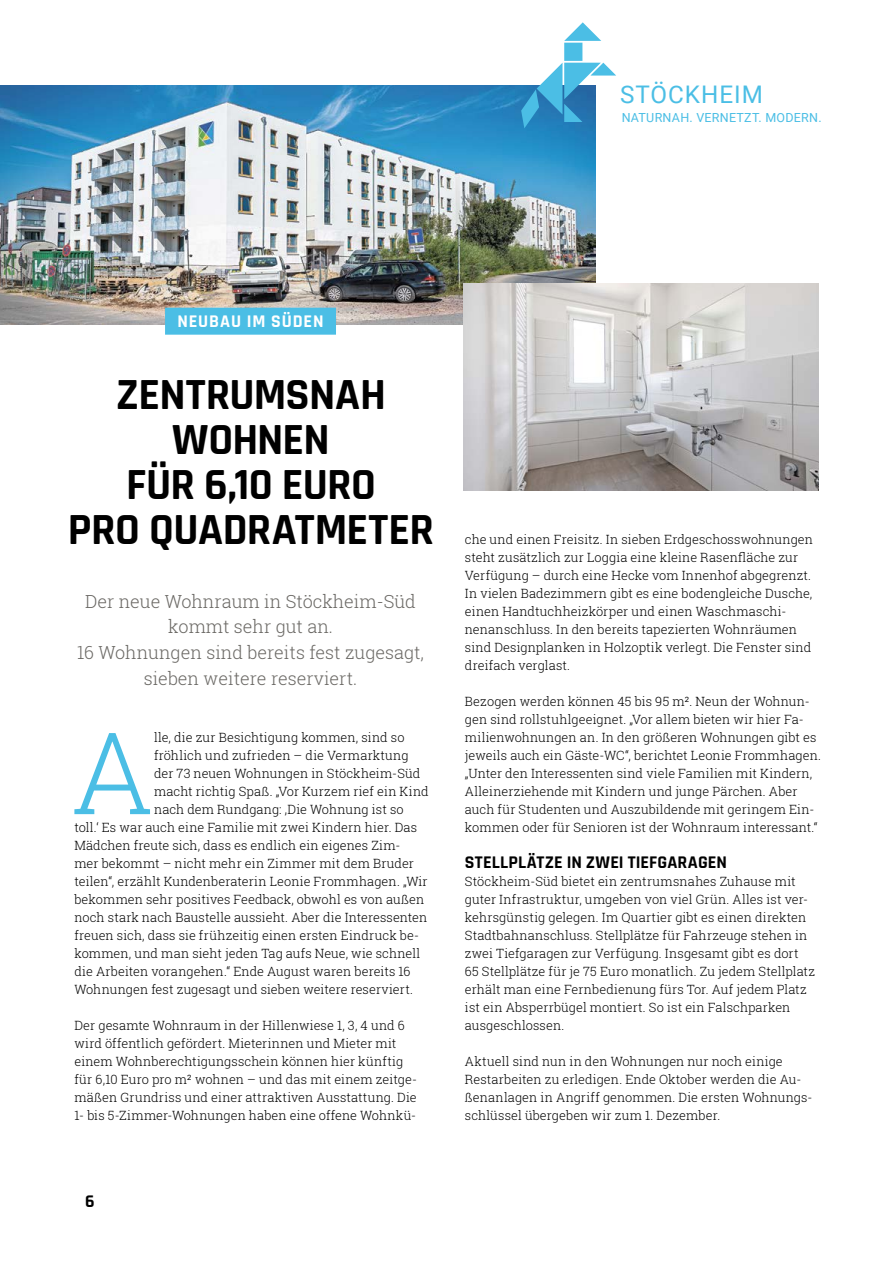
<style>
.page{position:relative;width:893px;height:1263px;background:#fff}
.page>*{position:absolute;margin:0;border:0;box-sizing:border-box;transform-origin:0 0}
.t1{font:300 114px "Roboto Slab";color:#4bbee5}
.t2{font:700 45px/45px "Rajdhani";letter-spacing:-.015em;color:#000;text-align:center}
.t3{font:24.3px "Roboto";letter-spacing:.04em;color:#4bbee5}
.t4{font:300 18px/25.5px "Roboto Slab";color:#6a6864;text-align:center}
.t5{font:700 18px "Rajdhani";letter-spacing:.01em;color:#000}
.t6{font:700 18px "Rajdhani";letter-spacing:.05em;color:#fff}
.t7{font:300 12.75px/18px "Roboto Slab";letter-spacing:.005em;color:#000}
.t8{font:12.45px "Roboto";letter-spacing:.02em;color:#4bbee5}
</style>
<div class="page">
<img style="left:0;top:85px;width:595px;height:239px">
<img style="left:463px;top:283px;width:356px;height:207px">
<div style="left:165px;top:308px;width:171px;height:27px;background:#4bbee5"></div>
<div style="left:564px;top:43px;width:18px;height:18px;background:#4bbee5"></div>
<svg style="left:564px;top:22px;width:37px;height:19px"></svg>
<svg style="left:521px;top:63px;width:95px;height:65px"></svg>
<h3 class="t3" style="left:620px;top:77px;width:144px">STÖCKHEIM</h3>
<p class="t8" style="left:622px;top:109px;width:201px">NATURNAH. VERNETZT. MODERN.</p>
<h3 class="t6" style="left:177px;top:311px;width:148px">NEUBAU IM SÜDEN</h3>
<h2 class="t2" style="left:68px;top:373px;width:368px">ZENTRUMSNAH<br>WOHNEN<br>FÜR 6,10 EURO<br>PRO QUADRATMETER</h2>
<h3 class="t4" style="left:77px;top:588px;width:349px">Der neue Wohnraum in Stöckheim-Süd kommt sehr gut an.<br>16 Wohnungen sind bereits fest zugesagt, sieben weitere reserviert.</h3>
<h1 class="t1" style="left:71px;top:695px;width:84px">A</h1>
<p class="t7" style="left:154px;top:728px;width:252px">lle, die zur Besichtigung kommen, sind so</p>
<p class="t7" style="left:154px;top:746px;width:256px">fröhlich und zufrieden – die Vermarktung</p>
<p class="t7" style="left:154px;top:764px;width:268px">der 73 neuen Wohnungen in Stöckheim-Süd</p>
<p class="t7" style="left:154px;top:782px;width:276px">macht richtig Spaß. „Vor Kurzem rief ein Kind</p>
<p class="t7" style="left:154px;top:800px;width:251px">nach dem Rundgang: ‚Die Wohnung ist so</p>
<p class="t7" style="left:74px;top:818px;width:344px">toll.‘ Es war auch eine Familie mit zwei Kindern hier. Das</p>
<p class="t7" style="left:74px;top:836px;width:328px">Mädchen freute sich, dass es endlich ein eigenes Zim-</p>
<p class="t7" style="left:74px;top:854px;width:341px">mer bekommt – nicht mehr ein Zimmer mit dem Bruder</p>
<p class="t7" style="left:74px;top:872px;width:355px">teilen“, erzählt Kundenberaterin Leonie Frommhagen. „Wir</p>
<p class="t7" style="left:74px;top:890px;width:351px">bekommen sehr positives Feedback, obwohl es von außen</p>
<p class="t7" style="left:74px;top:908px;width:354px">noch stark nach Baustelle aussieht. Aber die Interessenten</p>
<p class="t7" style="left:74px;top:926px;width:346px">freuen sich, dass sie frühzeitig einen ersten Eindruck be-</p>
<p class="t7" style="left:74px;top:944px;width:347px">kommen, und man sieht jeden Tag aufs Neue, wie schnell</p>
<p class="t7" style="left:74px;top:962px;width:338px">die Arbeiten vorangehen.“ Ende August waren bereits 16</p>
<p class="t7" style="left:74px;top:980px;width:340px">Wohnungen fest zugesagt und sieben weitere reserviert.</p>
<p class="t7" style="left:74px;top:1016px;width:344px">Der gesamte Wohnraum in der Hillenwiese 1, 3, 4 und 6 wird öffentlich gefördert. Mieterinnen und Mieter mit einem Wohnberechtigungsschein können hier künftig für 6,10 Euro pro m² wohnen – und das mit einem zeitge&shy;mäßen Grundriss und einer attraktiven Ausstattung. Die 1- bis 5-Zimmer-Wohnungen haben eine offene Wohnkü-</p>
<h3 class="t5" style="left:85px;top:1191px;width:11px">6</h3>
<p class="t7" style="left:465px;top:530px;width:350px">che und einen Freisitz. In sieben Erdgeschosswohnungen steht zusätzlich zur Loggia eine kleine Rasenfläche zur Verfügung – durch eine Hecke vom Innenhof abgegrenzt.<br>In vielen Badezimmern gibt es eine bodengleiche Dusche, einen Handtuchheizkörper und einen Waschmaschi&shy;nenanschluss. In den bereits tapezierten Wohnräumen sind Designplanken in Holzoptik verlegt. Die Fenster sind dreifach verglast.</p>
<p class="t7" style="left:465px;top:692px;width:358px">Bezogen werden können 45 bis 95 m². Neun der Wohnun&shy;gen sind rollstuhlgeeignet. „Vor allem bieten wir hier Fa&shy;milienwohnungen an. In den größeren Wohnungen gibt es jeweils auch ein Gäste-WC“, berichtet Leonie Frommhagen. „Unter den Interessenten sind viele Familien mit Kindern, Alleinerziehende mit Kindern und junge Pärchen. Aber auch für Studenten und Auszubildende mit geringem Ein&shy;kommen oder für Senioren ist der Wohnraum interessant.“</p>
<h3 class="t5" style="left:465px;top:851px;width:264px">STELLPLÄTZE IN ZWEI TIEFGARAGEN</h3>
<p class="t7" style="left:465px;top:872px;width:352px">Stöckheim-Süd bietet ein zentrumsnahes Zuhause mit guter Infrastruktur, umgeben von viel Grün. Alles ist ver&shy;kehrsgünstig gelegen. Im Quartier gibt es einen direkten Stadtbahnanschluss. Stellplätze für Fahrzeuge stehen in zwei Tiefgaragen zur Verfügung. Insgesamt gibt es dort 65 Stellplätze für je 75 Euro monatlich. Zu jedem Stellplatz erhält man eine Fernbedienung fürs Tor. Auf jedem Platz ist ein Absperrbügel montiert. So ist ein Falschparken ausgeschlossen.</p>
<p class="t7" style="left:465px;top:1052px;width:349px">Aktuell sind nun in den Wohnungen nur noch einige Restarbeiten zu erledigen. Ende Oktober werden die Au&shy;ßenanlagen in Angriff genommen. Die ersten Wohnungs&shy;schlüssel übergeben wir zum 1. Dezember.</p>
</div>
